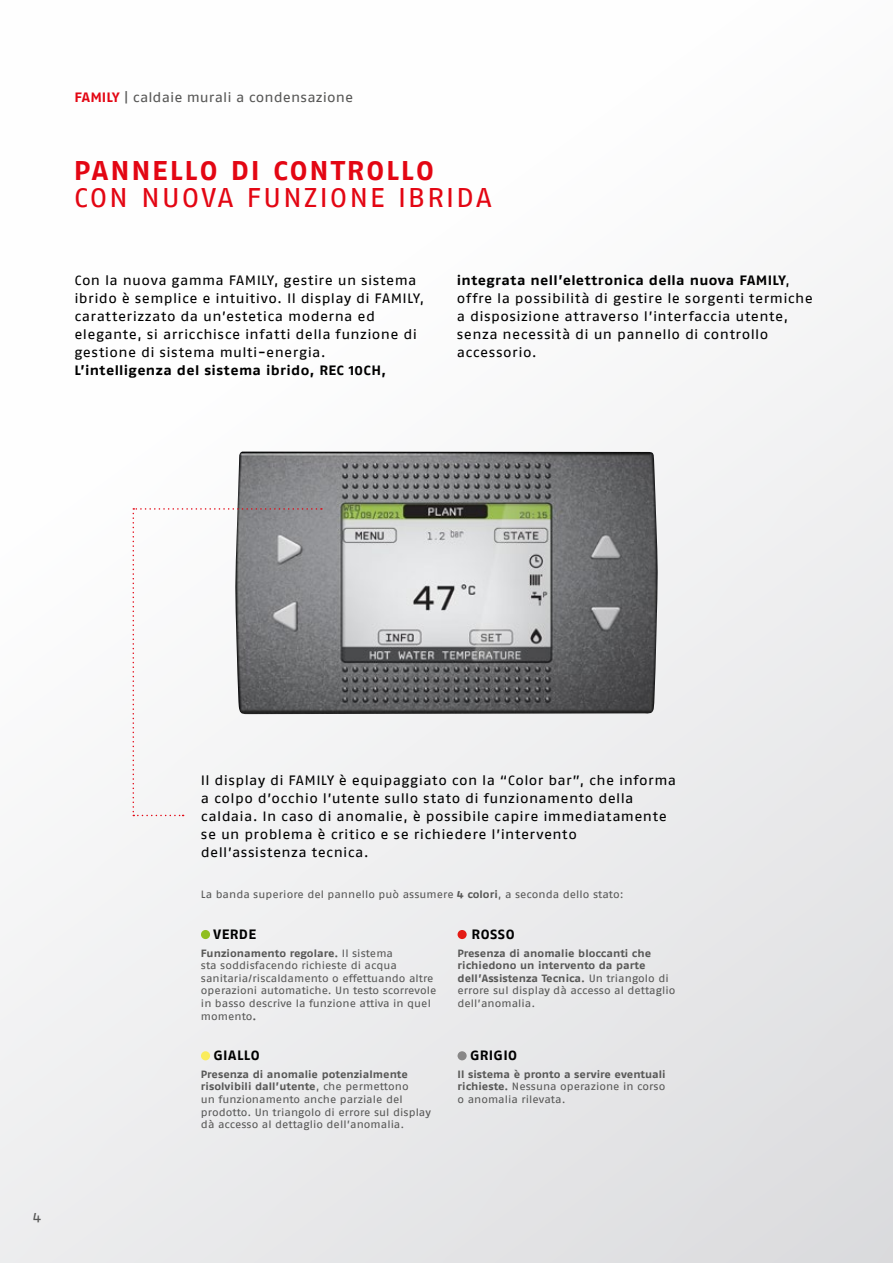
<style>
.page{position:relative;width:893px;height:1263px;background:#fff}
.page>*{position:absolute;margin:0;border:0;box-sizing:border-box;transform-origin:0 0}
.t1{font:27px "Fago Ex Lf";letter-spacing:.07em;color:#e30613}
.t2{font:700 27px "Fago Ex Lf";letter-spacing:.08em;color:#e30613}
.t3{font:13.5px/18px "Fago Ex Lf";letter-spacing:.03em;color:#000}
.t4{font:700 13.5px "Fago Ex Lf";letter-spacing:.03em;color:#000}
.t5{font:13.5px "Fago Ex Lf";letter-spacing:.005em;color:#575756}
.t6{font:10.5px/12.6px "Fago Ex Lf";letter-spacing:.005em;color:#575756}
.t7{font:700 10.5px/12.6px "Fago Ex Lf";color:#575756}
.s1{font-weight:700;color:#e30613}
.s2{font-weight:700}
.s3{font-weight:400}
</style>
<div class="page">
<div style="left:0;top:0;width:893px;height:1263px;background:linear-gradient(to bottom,#fff,#e4e5e6)"></div>
<img style="left:235px;top:452px;width:423px;height:262px">
<div style="left:201px;top:1051px;width:9px;height:9px;background:#faec5d;border-radius:50%"></div>
<div style="left:201px;top:930px;width:9px;height:9px;background:#90bf21;border-radius:50%"></div>
<div style="left:458px;top:930px;width:9px;height:9px;background:#e41b15;border-radius:50%"></div>
<div style="left:458px;top:1051px;width:9px;height:9px;background:#888787;border-radius:50%"></div>
<svg style="left:133px;top:508px;width:189px;height:308px"></svg>
<p class="t5" style="left:74px;top:89px;width:280px"><span class="s1">FAMILY</span> | caldaie murali a condensazione</p>
<h1 class="t2" style="left:74px;top:154px;width:362px">PANNELLO DI CONTROLLO</h1>
<h1 class="t1" style="left:74px;top:181px;width:420px">CON NUOVA FUNZIONE IBRIDA</h1>
<p class="t3" style="left:74px;top:271px;width:352px">Con la nuova gamma FAMILY, gestire un sistema ibrido è semplice e intuitivo. Il display di FAMILY, caratterizzato da un’estetica moderna ed elegante, si arricchisce infatti della funzione di gestione di sistema multi-energia.</p>
<p class="t4" style="left:74px;top:362px;width:313px">L’intelligenza del sistema ibrido, REC 10CH,</p>
<p class="t3" style="left:457px;top:271px;width:358px"><span class="s2">integrata nell’elettronica della nuova FAMILY</span>, offre la possibilità di gestire le sorgenti termiche a disposizione attraverso l’interfaccia utente, senza necessità di un pannello di controllo accessorio.</p>
<p class="t5" style="left:33px;top:1209px;width:10px">4</p>
<p class="t3" style="left:201px;top:771px;width:477px">Il display di FAMILY è equipaggiato con la “Color bar”, che informa a colpo d’occhio l’utente sullo stato di funzionamento della caldaia. In caso di anomalie, è possibile capire immediatamente se un problema è critico e se richiedere l’intervento dell’assistenza tecnica.</p>
<p class="t6" style="left:201px;top:888px;width:424px">La banda superiore del pannello può assumere <span class="s2">4 colori</span>, a seconda dello stato:</p>
<p class="t4" style="left:214px;top:926px;width:44px">VERDE</p>
<p class="t6" style="left:201px;top:946px;width:237px"><span class="s2">Funzionamento regolare.</span> Il sistema<br>sta soddisfacendo richieste di acqua sanitaria/riscaldamento o effettuando altre operazioni automatiche. Un testo scorrevole in basso descrive la funzione attiva in quel momento<span class="s2">.</span></p>
<p class="t4" style="left:214px;top:1047px;width:48px">GIALLO</p>
<p class="t6" style="left:201px;top:1067px;width:231px"><span class="s2">Presenza di anomalie potenzialmente risolvibili dall’utente</span>, che permettono<br>un funzionamento anche parziale del prodotto. Un triangolo di errore sul display dà accesso al dettaglio dell’anomalia.</p>
<p class="t4" style="left:472px;top:926px;width:45px">ROSSO</p>
<p class="t7" style="left:458px;top:946px;width:219px">Presenza di anomalie bloccanti che richiedono un intervento da parte dell’Assistenza Tecnica. <span class="s3">Un triangolo di errore sul display dà accesso al dettaglio dell’anomalia.</span></p>
<p class="t4" style="left:470px;top:1047px;width:48px">GRIGIO</p>
<p class="t7" style="left:458px;top:1068px;width:210px;text-align:justify">Il sistema è pronto a servire eventuali richieste. <span class="s3">Nessuna operazione in corso o anomalia rilevata.</span></p>
</div>
